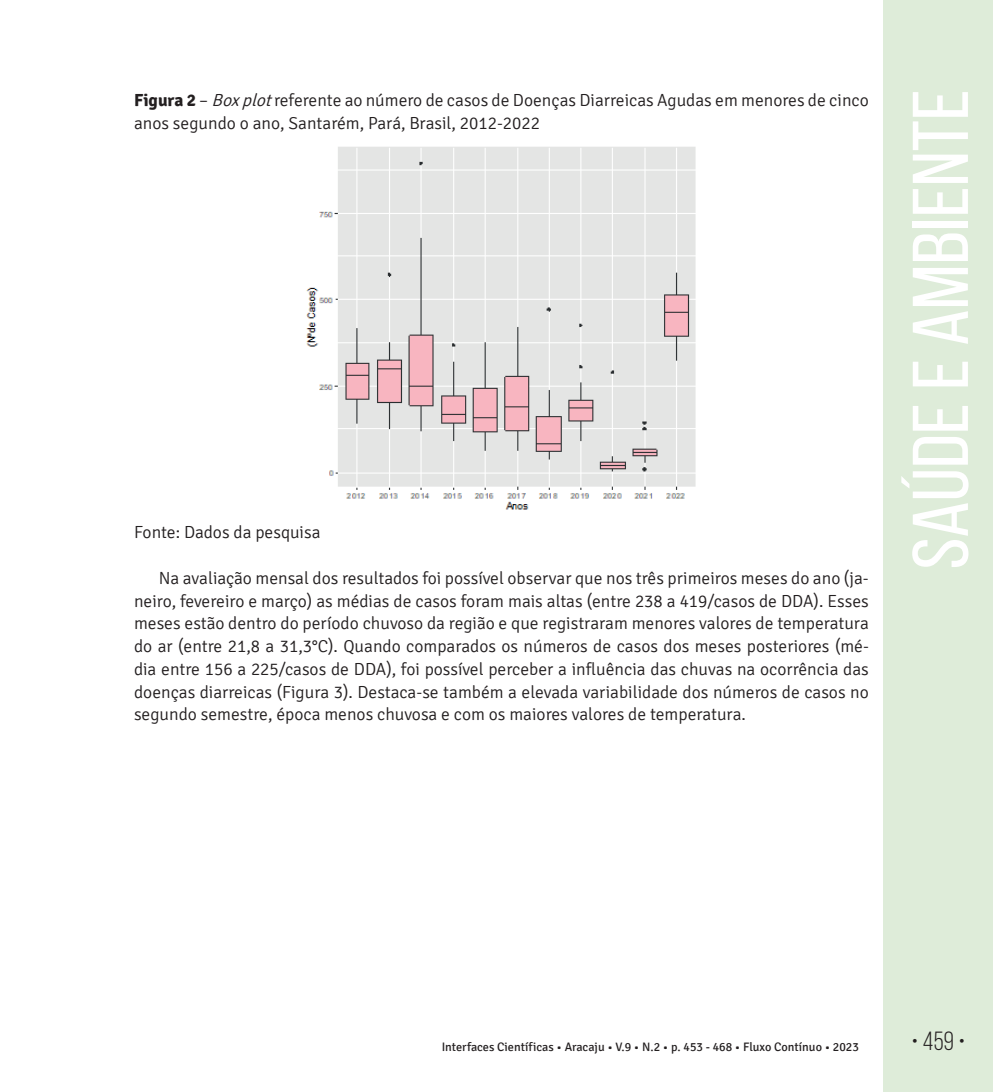
<style>
.page{position:relative;width:993px;height:1092px;background:#fff}
.page>*{position:absolute;margin:0;border:0;box-sizing:border-box;transform-origin:0 0}
.t1{font:78.75px "Bebas Neue";color:#fff;scale:1.09 1}
.t2{font:26.25px "Bebas Neue";color:#231f20}
.t3{font:300 17.5px/22.8px "Signika";color:#231f20}
.t4{font:12.25px "Signika";color:#231f20}
.s1{font-weight:700}
.s2{font-style:italic}
</style>
<div class="page">
<div style="left:883px;top:0;width:109px;height:1091px;background:#deecd9"></div>
<img style="left:306px;top:147px;width:390px;height:363px">
<p class="t3" style="left:134px;top:89px;width:736px"><span class="s1">Figura 2</span> – <span class="s2">Boxplot</span>referente ao número de casos de Doenças Diarreicas Agudas em menores de cinco anos segundo o ano, Santarém, Pará, Brasil, 2012-2022</p>
<p class="t3" style="left:134px;top:521px;width:188px">Fonte: Dados da pesquisa</p>
<p class="t3" style="left:134px;top:567px;width:736px;text-align:justify;text-indent:25px">Na avaliação mensal dos resultados foi possível observar que nos três primeiros meses d o ano (ja&shy;neiro, fevereiro e março) as médias de casos foram mais altas (entre 238 a 419/casos de DDA). Esses meses estão dentro do período chuvoso da região e que registraram menores valores de temperatura do ar (entre 21,8 a 31,3°C). Quando comparados os números de casos dos meses posteriores (mé&shy;dia entre 156 a 225/casos de DDA), foi possível perceber a influência das chuvas na ocorrência das doenças diarreicas (Figura 3). Destaca-se também a elevada variabilidade dos números de casos no segundo semestre, época menos chuvosa e com os maiores valores de temperatura.</p>
<h1 class="t1" style="left:897px;top:569px;width:442px;rotate:-90deg">Saúde e Ambiente</h1>
<p class="t4" style="left:441px;top:1040px;width:418px">Interfaces Científicas • Aracaju • V.9 • N.2 • p. 453 - 468 • Fluxo Contínuo • 2023</p>
<h2 class="t2" style="left:911px;top:1026px;width:56px">• 459 •</h2>
</div>
